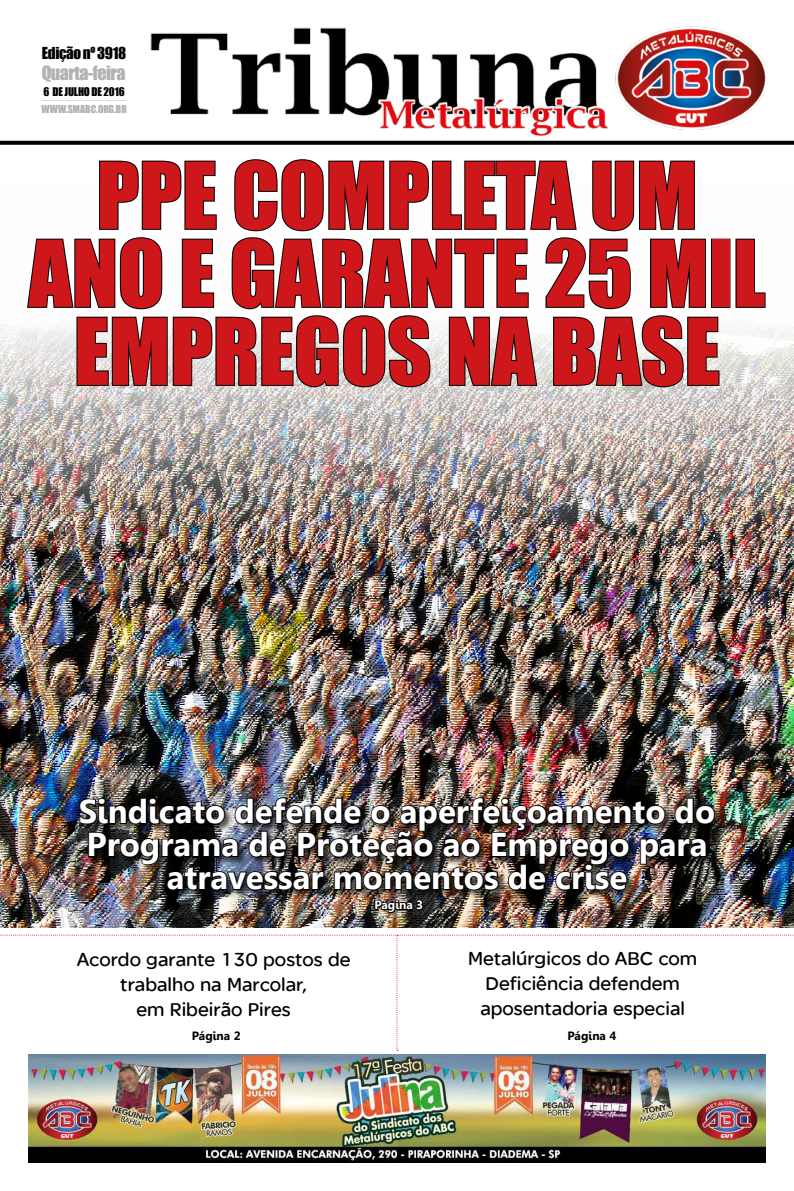
<style>
.page{position:relative;width:794px;height:1191px;background:#fff}
.page>*{position:absolute;margin:0;border:0;box-sizing:border-box;transform-origin:0 0}
.t1{font:85px/78px "Impact";color:#cd171a;text-align:center}
.t2{font:700 33px/33px "Gisha";color:#fff;text-align:center}
.t3{font:20px/25px "SE Optimist Semi";color:#000;text-align:center}
.t4{font:18px "Impact";color:#b3b2b2}
.t5{font:15.1px "Impact";letter-spacing:-.03em;color:#000}
.t6{font:700 12px "Gisha";color:#000}
.t7{font:700 12px "Gisha";color:#fff}
.t8{font:11px "Impact";letter-spacing:-.015em;color:#000}
.t9{font:10px "Impact";letter-spacing:-.01em;color:#b3b2b2}
</style>
<div class="page">
<img style="left:0;top:238px;width:794px;height:689px">
<img style="left:146px;top:26px;width:619px;height:115px">
<svg style="left:0;top:141px;width:794px;height:4px;background:#0e0e0e"></svg>
<hr style="left:41px;top:100px;width:86px;height:1px;background:#dadada">
<img style="left:28px;top:1054px;width:737px;height:108px">
<svg style="left:0;top:934px;width:794px;height:117px"></svg>
<div style="left:711px;top:239px;width:19px;height:69px;border:2px solid #000"></div>
<svg style="left:734px;top:238px;width:32px;height:71px"></svg>
<svg style="left:26px;top:159px;width:694px;height:229px"></svg>
<img style="left:78px;top:796px;width:638px;height:118px">
<p class="t5" style="left:42px;top:41px;width:86px">EDIÇÃO Nº 3918</p>
<p class="t4" style="left:42px;top:59px;width:85px">QUARTA-FEIRA</p>
<p class="t8" style="left:43px;top:83px;width:83px">6 DE JULHO DE 2016</p>
<p class="t9" style="left:41px;top:101px;width:87px">WWW.SMABC.ORG.BR</p>
<h1 class="t1" style="left:29px;top:154px;width:738px">PPE COMPLETA UM<br>ANO E GARANTE 25 MIL<br>EMPREGOS NA BASE</h1>
<h2 class="t2" style="left:79px;top:795px;width:638px">Sindicato defende o aperfeiçoamento do<br>Programa de Proteção ao Emprego para atravessar momentos de crise</h2>
<p class="t3" style="left:77px;top:946px;width:275px">Acordo garante 130 postos de trabalho na Marcolar,<br>em Ribeirão Pires</p>
<p class="t6" style="left:192px;top:1028px;width:50px">Página 2</p>
<p class="t7" style="left:374px;top:898px;width:50px">Página 3</p>
<p class="t3" style="left:468px;top:945px;width:231px">Metalúrgicos do ABC com<br>Deficiência defendem aposentadoria especial</p>
<p class="t6" style="left:567px;top:1028px;width:50px">Página 4</p>
</div>
